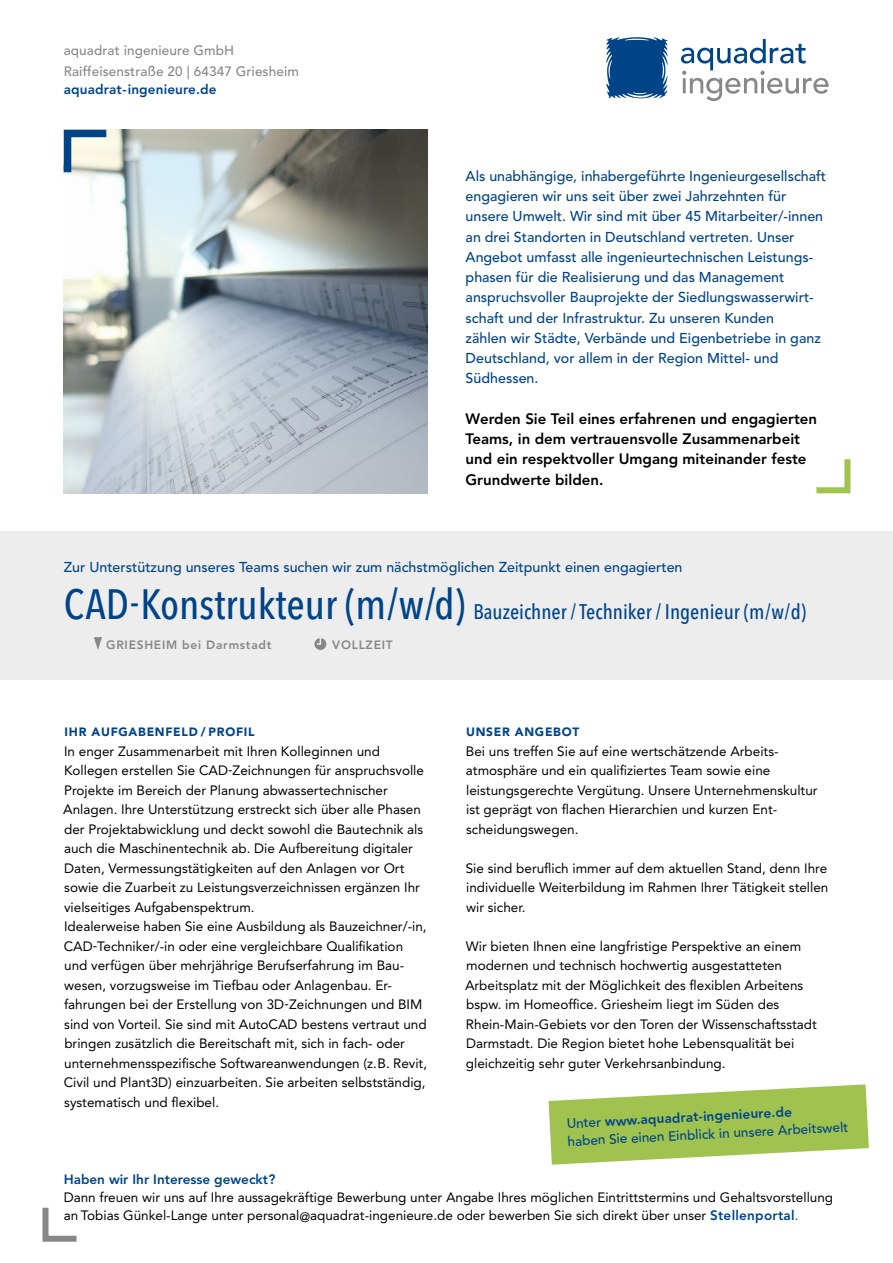
<style>
.page{position:relative;width:893px;height:1263px;background:#fff}
.page>*{position:absolute;margin:0;border:0;box-sizing:border-box;transform-origin:0 0}
.t1{font:500 condensed 21px "Avenir Next LT Pro";color:#048}
.t2{font:800 15px/20.2px "Avenir LT Std";color:#000}
.t3{font:500 14.25px/20.2px "Avenir LT Std";color:#048}
.t4{font:13.5px/19.5px "Avenir LT Std";color:#000}
.t5{font:500 13.5px/18px "Avenir LT Std";color:#048}
.t6{font:500 13.5px/21px "Avenir LT Std";letter-spacing:.01em;color:#878787}
.t7{font:800 13.5px "Avenir LT Std";color:#048}
.t8{font:900 12px "Avenir LT Std";letter-spacing:.06em;color:#048}
.t9{font:800 12px "Avenir LT Std";letter-spacing:.06em;color:#878787}
.s1{font-size:42px}
.s2{font-weight:800}
.s3{font-weight:800;color:#048}
.s4{color:#048}
</style>
<div class="page">
<svg style="left:606px;top:37px;width:62px;height:62px;background:#26609a"></svg>
<svg style="left:681px;top:39px;width:148px;height:62px"></svg>
<svg style="left:42px;top:1207px;width:35px;height:35px"></svg>
<svg style="left:816px;top:459px;width:35px;height:35px"></svg>
<img style="left:64px;top:130px;width:363px;height:363px">
<svg style="left:63px;top:129px;width:51px;height:51px;background:#bac9cc"></svg>
<div style="left:0;top:531px;width:893px;height:149px;background:#ededed"></div>
<svg style="left:94px;top:637px;width:8px;height:13px"></svg>
<div style="left:314px;top:638px;width:12px;height:12px;background:#878787;border-radius:50%"></div>
<svg style="left:315px;top:638px;width:7px;height:7px"></svg>
<svg style="left:549px;top:1084px;width:320px;height:81px"></svg>
<p class="t6" style="left:64px;top:40px;width:237px">aquadrat ingenieure GmbH<br>Raiffeisenstraße 20 | 64347 Griesheim</p>
<p class="t7" style="left:64px;top:81px;width:154px">aquadrat-ingenieure.de</p>
<p class="t3" style="left:466px;top:166px;width:362px">Als unabhängige, inhabergeführte Ingenieurgesellschaft engagieren wir uns seit über zwei Jahrzehnten für unsere Umwelt. Wir sind mit über 45 Mitarbeiter/-innen an drei Standorten in Deutschland vertreten. Unser Angebot umfasst alle ingenieurtechnischen Leistungs&shy;phasen für die Realisierung und das Management anspruchsvoller Bauprojekte der Siedlungswasserwirt&shy;schaft und der Infrastruktur. Zu unseren Kunden<br>zählen wir Städte, Verbände und Eigenbetriebe in ganz Deutschland, vor allem in der Region Mittel- und Südhessen.</p>
<p class="t2" style="left:466px;top:409px;width:353px">Werden Sie Teil eines erfahrenen und engagierten Teams, in dem vertrauensvolle Zusammenarbeit und ein respektvoller Umgang miteinander feste Grundwerte bilden.</p>
<p class="t3" style="left:64px;top:557px;width:620px">Zur Unterstützung unseres Teams suchen wir zum nächstmöglichen Zeitpunkt einen engagierten</p>
<h1 class="t1" style="left:64px;top:598px;width:744px"><span class="s1">CAD-Konstrukteur (m/w/d)</span> Bauzeichner / Techniker / Ingenieur (m/w/d)</h1>
<p class="t9" style="left:106px;top:637px;width:167px">GRIESHEIM bei Darmstadt</p>
<p class="t9" style="left:332px;top:637px;width:62px">VOLLZEIT</p>
<p class="t8" style="left:65px;top:725px;width:192px">IHR AUFGABENFELD / PROFIL</p>
<p class="t4" style="left:63px;top:741px;width:365px">In enger Zusammenarbeit mit Ihren Kolleginnen und Kollegen erstellen Sie CAD-Zeichnungen für anspruchsvolle Projekte im Bereich der Planung abwassertechnischer Anlagen. Ihre Unterstützung erstreckt sich über alle Phasen der Projektabwicklung und deckt sowohl die Bautechnik als auch die Maschinentechnik ab. Die Aufbereitung digitaler Daten, Vermessungstätigkeiten auf den Anlagen vor Ort sowie die Zuarbeit zu Leistungsverzeichnissen ergänzen Ihr vielseitiges Aufgabenspektrum.<br>Idealerweise haben Sie eine Ausbildung als Bauzeichner/-in, CAD-Techniker/-in oder eine vergleichbare Qualifikation und verfügen über mehrjährige Berufserfahrung im Bau&shy;wesen, vorzugsweise im Tiefbau oder Anlagenbau. Er&shy;fahrungen bei der Erstellung von 3D-Zeichnungen und BIM sind von Vorteil. Sie sind mit AutoCAD bestens vertraut und bringen zusätzlich die Bereitschaft mit, sich in fach- oder unternehmensspezifische Softwareanwendungen (z.B. Revit, Civil und Plant3D) einzuarbeiten. Sie arbeiten selbstständig, systematisch und flexibel.</p>
<p class="t8" style="left:466px;top:725px;width:115px">UNSER ANGEBOT</p>
<p class="t4" style="left:466px;top:741px;width:353px">Bei uns treffen Sie auf eine wertschätzende Arbeits&shy;atmosphäre und ein qualifiziertes Team sowie eine leistungsgerechte Vergütung. Unsere Unternehmenskultur ist geprägt von flachen Hierarchien und kurzen Ent&shy;scheidungswegen.</p>
<p class="t4" style="left:466px;top:858px;width:364px;text-align:justify">Sie sind beruflich immer auf dem aktuellen Stand, denn Ihre individuelle Weiterbildung im Rahmen Ihrer Tätigkeit stellen wir sicher.</p>
<p class="t4" style="left:465px;top:936px;width:353px">Wir bieten Ihnen eine langfristige Perspektive an einem modernen und technisch hochwertig ausgestatteten Arbeitsplatz mit der Möglichkeit des flexiblen Arbeitens bspw. im Homeoffice. Griesheim liegt im Süden des Rhein-Main-Gebiets vor den Toren der Wissenschaftsstadt Darmstadt. Die Region bietet hohe Lebensqualität bei gleichzeitig sehr guter Verkehrsanbindung.</p>
<p class="t5" style="left:566px;top:1115px;width:283px;rotate:-3deg">Unter <span class="s2">www.aquadrat-ingenieure.de<br></span>haben Sie einen Einblick in unsere Arbeitswelt</p>
<p class="t7" style="left:64px;top:1172px;width:213px">Haben wir Ihr Interesse geweckt?</p>
<p class="t4" style="left:64px;top:1189px;width:771px;line-height:18px">Dann freuen wir uns auf Ihre aussagekräftige Bewerbung unter Angabe Ihres möglichen Eintrittstermins und Gehaltsvorstellung an Tobias Günkel-Lange unter personal@aquadrat-ingenieure.de oder bewerben Sie sich direkt über unser <span class="s3">Stellenportal</span><span class="s4">.</span></p>
</div>
